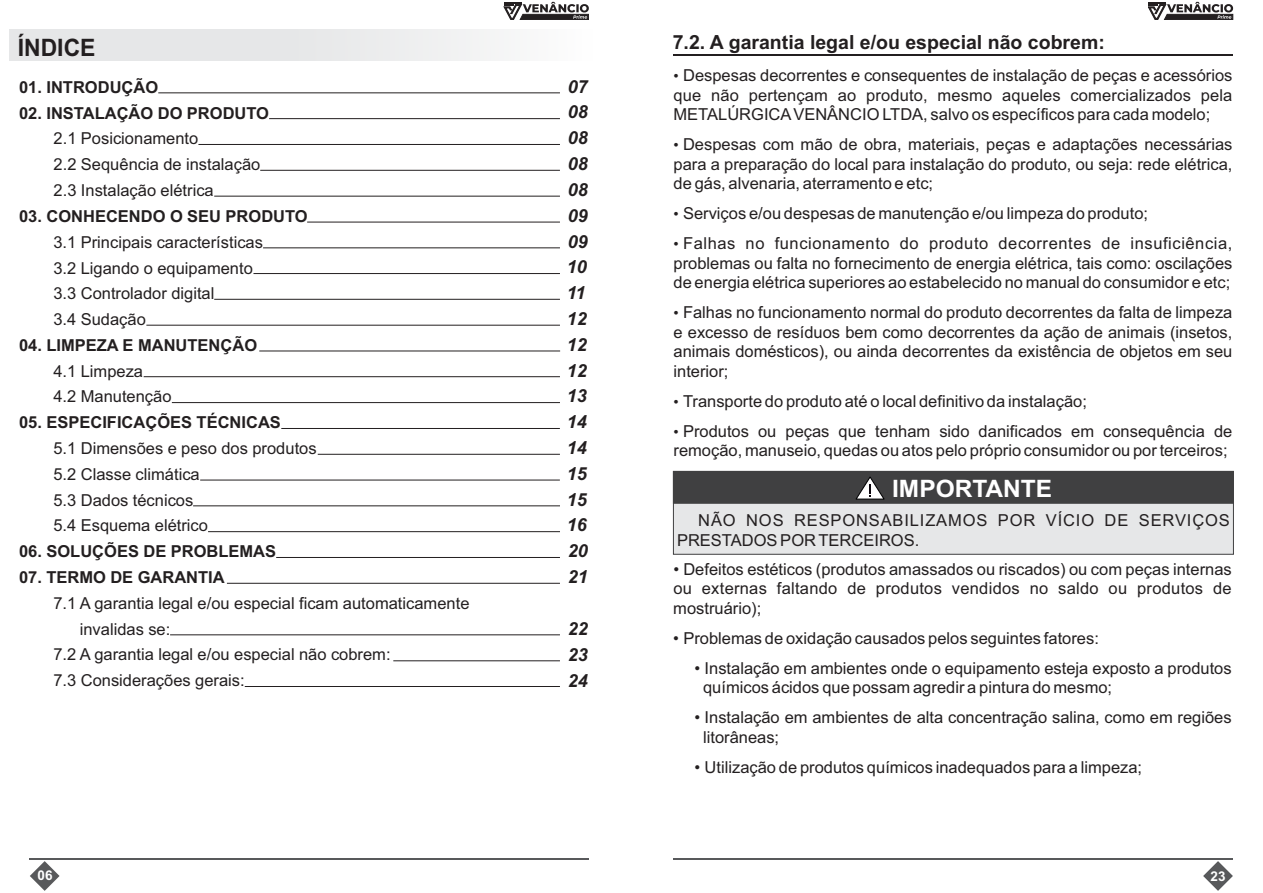
<style>
.page{position:relative;width:1263px;height:893px;background:#fff}
.page>*{position:absolute;margin:0;border:0;box-sizing:border-box;transform-origin:0 0}
.t1{font:700 24px "Arial";color:#fff}
.t2{font:700 24px "Arial";color:#231f20;scale:.96 1}
.t3{font:700 19.5px "Arial";color:#231f20}
.t4{font:italic 700 18px "Arial";color:#231f20}
.t5{font:16.5px/19.5px "Arial";color:#231f20;text-align:justify}
.t6{font:700 16.5px "Arial";color:#231f20}
.t7{font:16.5px/20.7px "Arial";letter-spacing:.05em;color:#231f20}
.t8{font:700 13.5px "Arial";color:#fff}
.s1{font-size:15px}
</style>
<div class="page">
<svg style="left:30px;top:861px;width:30px;height:30px"></svg>
<svg style="left:1203px;top:861px;width:30px;height:30px"></svg>
<div style="left:9px;top:29px;width:584px;height:32px;background:linear-gradient(to right,#e0e2e3,#f7f7f7)"></div>
<hr style="left:30px;top:858px;width:559px;height:2px;background:#58595b">
<hr style="left:674px;top:858px;width:559px;height:2px;background:#58595b">
<svg style="left:504px;top:2px;width:85px;height:18px"></svg>
<svg style="left:1148px;top:2px;width:85px;height:18px"></svg>
<div style="left:673px;top:504px;width:561px;height:51px;background:#e6e7e8"></div>
<div style="left:673px;top:471px;width:561px;height:33px;background:#404041"></div>
<hr style="left:673px;top:54px;width:560px;height:2px;background:#231f20">
<hr style="left:158px;top:92px;width:402px;height:1px;background:#231f20">
<hr style="left:269px;top:118px;width:291px;height:1px;background:#231f20">
<hr style="left:198px;top:144px;width:362px;height:1px;background:#231f20">
<hr style="left:260px;top:170px;width:300px;height:1px;background:#231f20">
<hr style="left:214px;top:196px;width:346px;height:1px;background:#231f20">
<hr style="left:307px;top:222px;width:253px;height:1px;background:#231f20">
<hr style="left:263px;top:247px;width:297px;height:1px;background:#231f20">
<hr style="left:253px;top:273px;width:307px;height:1px;background:#231f20">
<hr style="left:214px;top:299px;width:346px;height:1px;background:#231f20">
<hr style="left:259px;top:351px;width:301px;height:1px;background:#231f20">
<hr style="left:144px;top:376px;width:416px;height:1px;background:#231f20">
<hr style="left:172px;top:402px;width:388px;height:1px;background:#231f20">
<hr style="left:146px;top:325px;width:414px;height:1px;background:#231f20">
<hr style="left:281px;top:428px;width:279px;height:1px;background:#231f20">
<hr style="left:318px;top:454px;width:242px;height:1px;background:#231f20">
<hr style="left:200px;top:480px;width:360px;height:1px;background:#231f20">
<hr style="left:193px;top:505px;width:367px;height:1px;background:#231f20">
<hr style="left:208px;top:531px;width:352px;height:1px;background:#231f20">
<hr style="left:227px;top:583px;width:333px;height:1px;background:#231f20">
<hr style="left:276px;top:557px;width:284px;height:1px;background:#231f20">
<hr style="left:170px;top:634px;width:390px;height:1px;background:#231f20">
<hr style="left:393px;top:660px;width:167px;height:1px;background:#231f20">
<hr style="left:245px;top:686px;width:315px;height:1px;background:#231f20">
<h1 class="t2" style="left:18px;top:39px;width:83px">ÍNDICE</h1>
<p class="t6" style="left:19px;top:81px;width:141px">01. INTRODUÇÃO</p>
<p class="t4" style="left:568px;top:80px;width:22px">07</p>
<p class="t6" style="left:19px;top:107px;width:252px">02. INSTALAÇÃO DO PRODUTO</p>
<p class="t4" style="left:568px;top:105px;width:22px">08</p>
<p class="t5" style="left:54px;top:130px;width:146px">2.1 Posicionamento</p>
<p class="t4" style="left:568px;top:131px;width:22px">08</p>
<p class="t5" style="left:54px;top:156px;width:208px">2.2 Sequência de instalação</p>
<p class="t4" style="left:568px;top:157px;width:22px">08</p>
<p class="t5" style="left:54px;top:182px;width:162px">2.3 Instalação elétrica</p>
<p class="t4" style="left:568px;top:183px;width:22px">08</p>
<p class="t6" style="left:19px;top:210px;width:290px">03. CONHECENDO O SEU PRODUTO</p>
<p class="t4" style="left:568px;top:209px;width:22px">09</p>
<p class="t5" style="left:53px;top:234px;width:211px">3.1 Principais características</p>
<p class="t4" style="left:568px;top:234px;width:22px">09</p>
<p class="t5" style="left:53px;top:260px;width:201px">3.2 Ligando o equipamento</p>
<p class="t4" style="left:567px;top:260px;width:22px">10</p>
<p class="t5" style="left:53px;top:285px;width:163px">3.3 Controlador digital</p>
<p class="t4" style="left:567px;top:286px;width:20px">11</p>
<p class="t6" style="left:19px;top:339px;width:240px">04. LIMPEZA E MANUTENÇÃO</p>
<p class="t4" style="left:567px;top:338px;width:22px">12</p>
<p class="t5" style="left:53px;top:363px;width:91px">4.1 Limpeza</p>
<p class="t4" style="left:567px;top:364px;width:22px">12</p>
<p class="t5" style="left:53px;top:388px;width:120px">4.2 Manutenção</p>
<p class="t4" style="left:567px;top:389px;width:22px">13</p>
<p class="t5" style="left:53px;top:311px;width:94px">3.4 Sudação</p>
<p class="t4" style="left:567px;top:312px;width:22px">12</p>
<p class="t6" style="left:19px;top:416px;width:263px">05. ESPECIFICAÇÕES TÉCNICAS</p>
<p class="t4" style="left:567px;top:415px;width:22px">14</p>
<p class="t5" style="left:53px;top:440px;width:265px">5.1 Dimensões e peso dos produtos</p>
<p class="t4" style="left:567px;top:441px;width:22px">14</p>
<p class="t5" style="left:53px;top:466px;width:148px">5.2 Classe climática</p>
<p class="t4" style="left:567px;top:467px;width:22px">15</p>
<p class="t5" style="left:53px;top:491px;width:141px">5.3 Dados técnicos</p>
<p class="t4" style="left:567px;top:492px;width:22px">15</p>
<p class="t5" style="left:53px;top:517px;width:156px">5.4 Esquema elétrico</p>
<p class="t4" style="left:567px;top:518px;width:22px">16</p>
<p class="t6" style="left:19px;top:571px;width:207px">07. TERMO DE GARANTIA</p>
<p class="t4" style="left:568px;top:570px;width:22px">21</p>
<p class="t6" style="left:19px;top:545px;width:259px">06. SOLUÇÕES DE PROBLEMAS</p>
<p class="t4" style="left:568px;top:544px;width:22px">20</p>
<p class="t5" style="left:53px;top:595px;width:418px">7.1 A garantia legal e/ou especial ficam automaticamente</p>
<p class="t5" style="left:80px;top:621px;width:92px">invalidas se:</p>
<p class="t4" style="left:568px;top:622px;width:22px">22</p>
<p class="t5" style="left:53px;top:646px;width:339px">7.2 A garantia legal e/ou especial não cobrem:</p>
<p class="t4" style="left:568px;top:647px;width:22px">23</p>
<p class="t5" style="left:53px;top:672px;width:193px">7.3 Considerações gerais:</p>
<p class="t4" style="left:568px;top:673px;width:22px">24</p>
<p class="t3" style="left:673px;top:35px;width:434px">7.2. A garantia legal e/ou especial não cobrem:</p>
<p class="t5" style="left:673px;top:67px;width:560px"><span class="s1">•</span> Despesas decorrentes e consequentes de instalação de peças e acessórios que não pertençam ao produto, mesmo aqueles comercializados pela METALÚRGICAVENÂNCIO LTDA, salvo os específicos para cada modelo;</p>
<p class="t5" style="left:673px;top:136px;width:560px"><span class="s1">•</span> Despesas com mão de obra, materiais, peças e adaptações necessárias para a preparação do local para instalação do produto, ou seja: rede elétrica, de gás, alvenaria, aterramento e etc;</p>
<p class="t5" style="left:673px;top:205px;width:476px"><span class="s1">•</span> Serviços e/ou despesas de manutenção e/ou limpeza do produto;</p>
<p class="t5" style="left:673px;top:235px;width:560px"><span class="s1">•</span> Falhas no funcionamento do produto decorrentes de insuficiência, problemas ou falta no fornecimento de energia elétrica, tais como: oscilações de energia elétrica superiores ao estabelecido no manual do consumidor e etc;</p>
<p class="t5" style="left:673px;top:304px;width:560px"><span class="s1">•</span> Falhas no funcionamento normal do produto decorrentes da falta de limpeza e excesso de resíduos bem como decorrentes da ação de animais (insetos, animais domésticos), ou ainda decorrentes da existência de objetos em seu interior;</p>
<p class="t5" style="left:673px;top:393px;width:415px"><span class="s1">•</span> Transporte do produto até o local definitivo da instalação;</p>
<p class="t5" style="left:673px;top:423px;width:560px"><span class="s1">•</span> Produtos ou peças que tenham sido danificados em consequência de remoção, manuseio, quedas ou atos pelo próprio consumidor ou por terceiros;</p>
<h1 class="t1" style="left:892px;top:480px;width:162px">IMPORTANTE</h1>
<p class="t7" style="left:677px;top:511px;width:554px;text-indent:21px">NÃO NOS RESPONSABILIZAMOS POR VÍCIO DE SERVIÇOS<br>PRESTADOS POR TERCEIROS.</p>
<p class="t5" style="left:673px;top:561px;width:560px">• Defeitos estéticos (produtos amassados ou riscados) ou com peças internas ou externas faltando de produtos vendidos no saldo ou produtos de mostruário);</p>
<p class="t5" style="left:673px;top:630px;width:427px">• Problemas de oxidação causados pelos seguintes fatores:</p>
<p class="t5" style="left:703px;top:660px;width:530px;text-indent:-9px">• Instalação em ambientes onde o equipamento esteja exposto a produtos químicos ácidos que possam agredir a pintura do mesmo;</p>
<p class="t5" style="left:703px;top:709px;width:530px;text-indent:-9px">• Instalação em ambientes de alta concentração salina, como em regiões litorâneas;</p>
<p class="t5" style="left:694px;top:759px;width:449px">• Utilização de produtos químicos inadequados para a limpeza;</p>
<p class="t8" style="left:38px;top:871px;width:17px">06</p>
<p class="t8" style="left:1210px;top:871px;width:17px">23</p>
</div>
